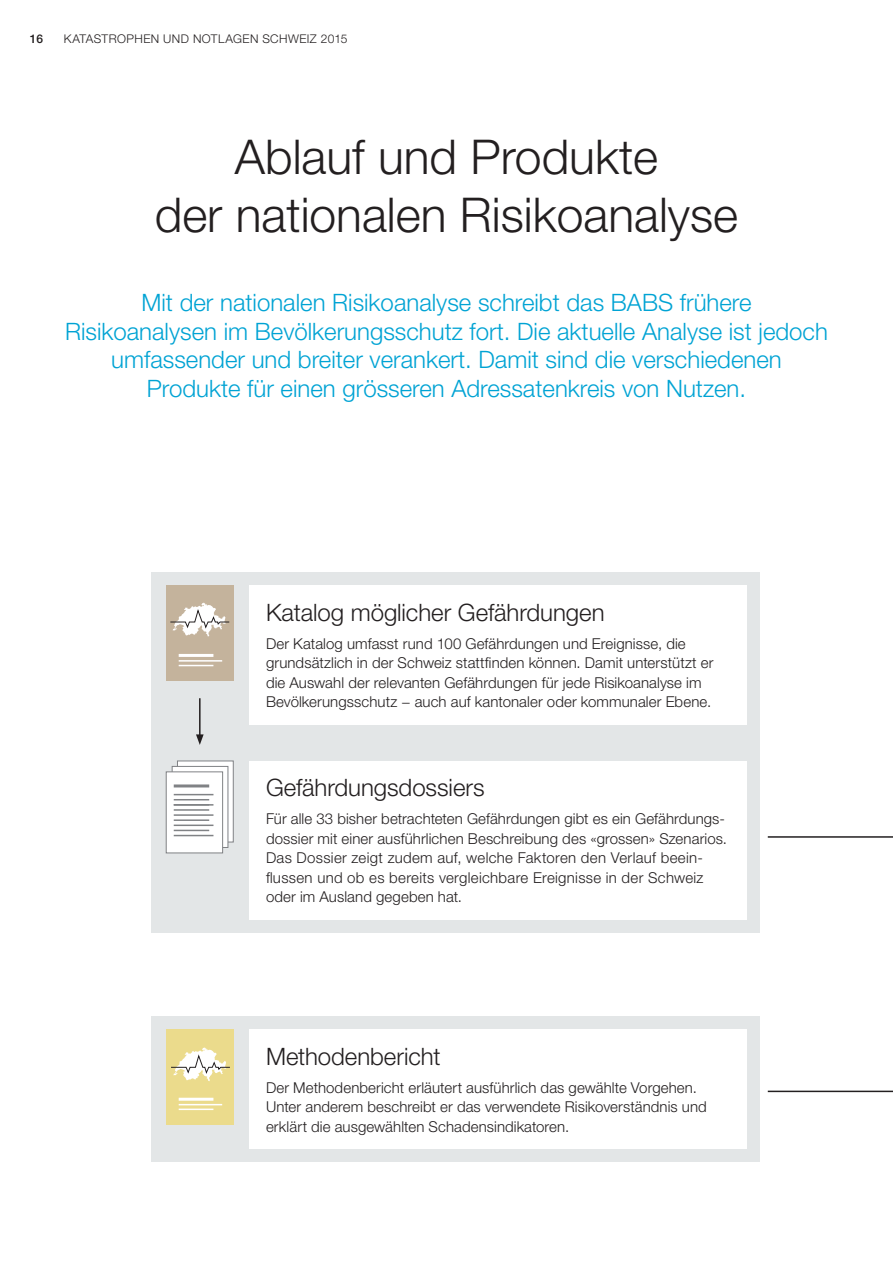
<style>
.page{position:relative;width:893px;height:1263px;background:#fff}
.page>*{position:absolute;margin:0;border:0;box-sizing:border-box;transform-origin:0 0}
.t1{font:300 48px/57.6px "Helvetica Neue";color:#231f20;text-align:center}
.t2{font:300 24px/28.5px "Helvetica Neue";color:#00a3d4;text-align:center}
.t3{font:300 24px "Helvetica Neue";letter-spacing:-.005em;color:#231f20}
.t4{font:300 15px/19.5px "Helvetica Neue";letter-spacing:.005em;color:#231f20}
.t5{font:300 12px "Helvetica Neue";letter-spacing:.035em;color:#231f20}
.t6{font:500 12px "Helvetica Neue";color:#231f20}
</style>
<div class="page">
<svg style="left:767px;top:836px;width:126px;height:257px"></svg>
<div style="left:151px;top:572px;width:608px;height:360px;background:#e3e6e7"></div>
<div style="left:249px;top:585px;width:497px;height:139px;background:#fff"></div>
<div style="left:249px;top:760px;width:497px;height:159px;background:#fff"></div>
<div style="left:177px;top:760px;width:57px;height:82px;background:#fff;border:1px solid #808285"></div>
<div style="left:172px;top:766px;width:56px;height:82px;background:linear-gradient(to right,#fff,#fff);border:1px solid #808285"></div>
<div style="left:166px;top:771px;width:57px;height:82px;background:#fff;border:1px solid #808285"></div>
<hr style="left:174px;top:784px;width:35px;height:3px;background:#808285">
<hr style="left:174px;top:794px;width:39px;height:1px;background:#808285">
<hr style="left:174px;top:799px;width:35px;height:1px;background:#808285">
<hr style="left:174px;top:804px;width:39px;height:2px;background:#808285">
<hr style="left:174px;top:809px;width:35px;height:2px;background:#808285">
<hr style="left:174px;top:814px;width:39px;height:2px;background:#808285">
<hr style="left:174px;top:819px;width:35px;height:2px;background:#808285">
<hr style="left:174px;top:824px;width:39px;height:2px;background:#808285">
<hr style="left:174px;top:830px;width:35px;height:1px;background:#808285">
<hr style="left:174px;top:835px;width:39px;height:1px;background:#808285">
<div style="left:166px;top:585px;width:68px;height:96px;background:#c4b39c"></div>
<hr style="left:179px;top:654px;width:34px;height:3px;background:#fff">
<hr style="left:179px;top:660px;width:43px;height:2px;background:#fff">
<hr style="left:179px;top:665px;width:34px;height:1px;background:#fff">
<svg style="left:170px;top:603px;width:60px;height:33px"></svg>
<hr style="left:199px;top:698px;width:2px;height:39px;background:#231f20">
<svg style="left:196px;top:734px;width:8px;height:11px"></svg>
<div style="left:151px;top:1016px;width:608px;height:145px;background:#e3e6e7"></div>
<div style="left:166px;top:1029px;width:68px;height:96px;background:#ebdb8c"></div>
<hr style="left:179px;top:1098px;width:34px;height:3px;background:#fff">
<hr style="left:179px;top:1104px;width:43px;height:1px;background:#fff">
<hr style="left:179px;top:1108px;width:34px;height:2px;background:#fff">
<svg style="left:171px;top:1047px;width:59px;height:34px"></svg>
<div style="left:249px;top:1029px;width:497px;height:120px;background:#fff"></div>
<p class="t6" style="left:30px;top:32px;width:15px">16</p>
<p class="t5" style="left:64px;top:32px;width:285px">KATASTROPHEN UND NOTLAGEN SCHWEIZ 2015</p>
<p class="t1" style="left:155px;top:127px;width:585px">Ablauf und Produkte<br>der nationalen Risikoanalyse</p>
<p class="t2" style="left:65px;top:288px;width:764px">Mit der nationalen Risikoanalyse schreibt das BABS frühere Risikoanalysen im Bevölkerungsschutz fort. Die aktuelle Analyse ist jedoch umfassender und breiter verankert. Damit sind die verschiedenen Produkte für einen grösseren Adressatenkreis von Nutzen.</p>
<p class="t3" style="left:266px;top:598px;width:340px">Katalog möglicher Gefährdungen</p>
<p class="t4" style="left:266px;top:633px;width:449px">Der Katalog umfasst rund 100 Gefährdungen und Ereignisse, die grundsätzlich in der Schweiz stattfinden können. Damit unterstützt er die Auswahl der relevanten Gefährdungen für jede Risikoanalyse im Bevölkerungsschutz − auch auf kantonaler oder kommunaler Ebene.</p>
<p class="t3" style="left:266px;top:773px;width:220px">Gefährdungsdossiers</p>
<p class="t4" style="left:266px;top:809px;width:463px">Für alle 33 bisher betrachteten Gefährdungen gibt es ein Gefährdungs&shy;dossier mit einer ausführlichen Beschreibung des «grossen» Szenarios.<br>Das Dossier zeigt zudem auf, welche Faktoren den Verlauf beein&shy;flussen und ob es bereits vergleichbare Ereignisse in der Schweiz oder im Ausland gegeben hat.</p>
<p class="t3" style="left:266px;top:1041px;width:176px">Methodenbericht</p>
<p class="t4" style="left:266px;top:1077px;width:442px">Der Methodenbericht erläutert ausführlich das gewählte Vorgehen.<br>Unter anderem beschreibt er das verwendete Risikoverständnis und erklärt die ausgewählten Schadensindikatoren.</p>
</div>
